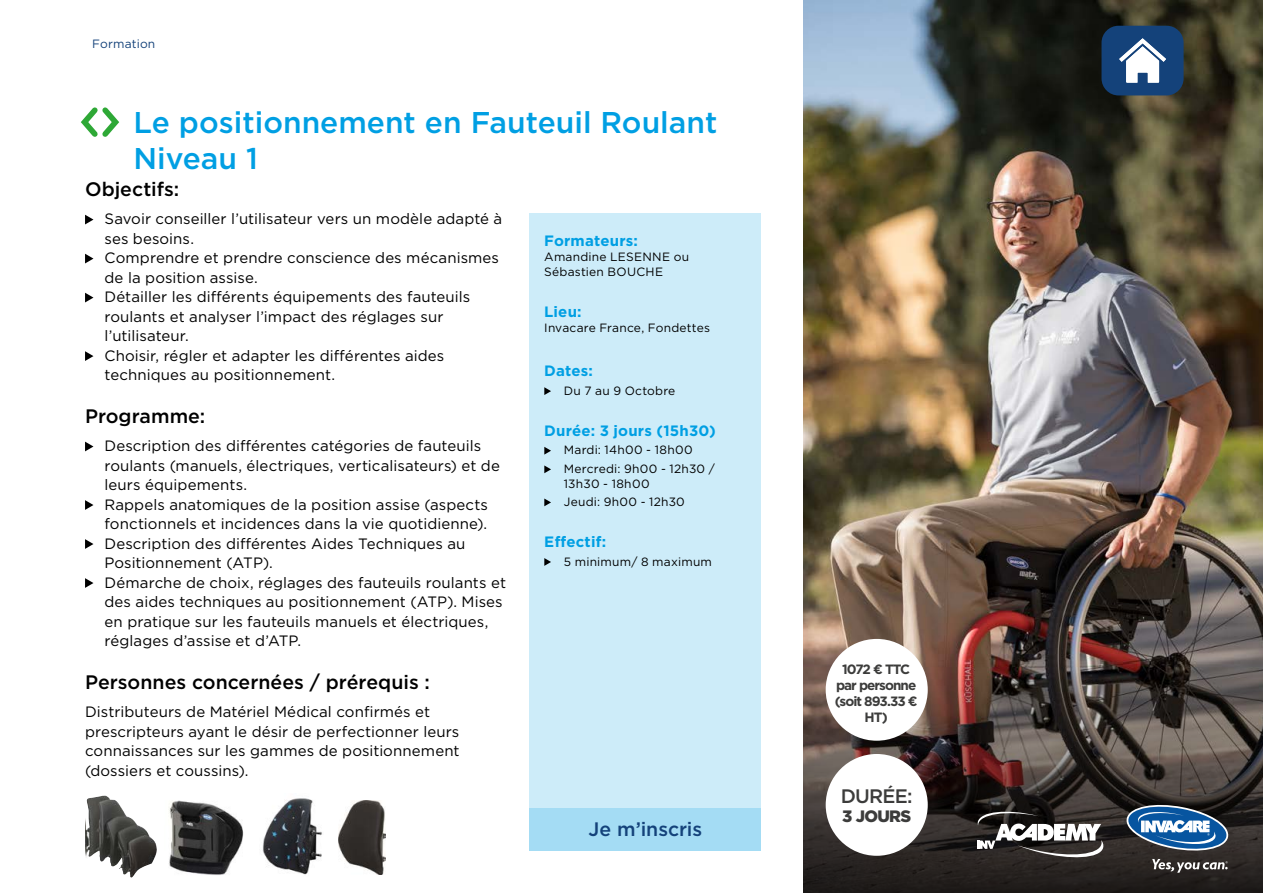
<style>
.page{position:relative;width:1263px;height:893px;background:#fff}
.page>*{position:absolute;margin:0;border:0;box-sizing:border-box;transform-origin:0 0}
.t1{font:500 30px/36px "Gotham";color:#009fe3}
.t2{font:500 19.5px "Gotham";color:#000}
.t3{font:500 19.5px "Gotham";letter-spacing:-.005em;color:#14427a}
.t4{font:500 19.5px "Gotham";letter-spacing:-.04em;color:#3c3c3b}
.t5{font:900 16.5px "Gotham";letter-spacing:-.04em;color:#3c3c3b}
.t6{font:15px/19.5px "Gotham";letter-spacing:.005em;color:#000}
.t7{font:700 15px "Gotham";letter-spacing:.01em;color:#009fe3}
.t8{font:700 13.5px/16.2px "Gotham";letter-spacing:-.07em;color:#3c3c3b;text-align:center}
.t9{font:12px/18.6px "Gotham";letter-spacing:.02em;color:#000}
.t10{font:12px "Gotham";letter-spacing:.015em;color:#14427a}
</style>
<div class="page">
<div style="left:529px;top:213px;width:232px;height:637px;background:#cdecf9"></div>
<div style="left:529px;top:808px;width:232px;height:42px;background:#a4dcf4"></div>
<img style="left:804px;top:0;width:459px;height:663px">
<svg style="left:804px;top:663px;width:459px;height:230px;background:#413633"></svg>
<svg style="left:85px;top:215px;width:8px;height:9px"></svg>
<svg style="left:85px;top:254px;width:8px;height:9px"></svg>
<svg style="left:85px;top:293px;width:8px;height:9px"></svg>
<svg style="left:85px;top:351px;width:8px;height:10px"></svg>
<svg style="left:85px;top:442px;width:8px;height:9px"></svg>
<svg style="left:85px;top:500px;width:8px;height:10px"></svg>
<svg style="left:85px;top:539px;width:8px;height:10px"></svg>
<svg style="left:85px;top:578px;width:8px;height:10px"></svg>
<svg style="left:544px;top:387px;width:7px;height:8px"></svg>
<svg style="left:544px;top:447px;width:7px;height:8px"></svg>
<svg style="left:544px;top:465px;width:7px;height:8px"></svg>
<svg style="left:544px;top:498px;width:7px;height:8px"></svg>
<svg style="left:544px;top:558px;width:7px;height:8px"></svg>
<div style="left:826px;top:639px;width:102px;height:102px;background:#fff;border-radius:50%"></div>
<div style="left:826px;top:754px;width:102px;height:102px;background:#fff;border-radius:50%"></div>
<svg style="left:81px;top:107px;width:38px;height:30px"></svg>
<div style="left:1101px;top:26px;width:82px;height:69px;background:#14427a;border-radius:17px"></div>
<svg style="left:1119px;top:38px;width:47px;height:45px"></svg>
<svg style="left:977px;top:808px;width:127px;height:52px"></svg>
<svg style="left:1126px;top:805px;width:102px;height:68px;background:#4b6279"></svg>
<img style="left:85px;top:795px;width:72px;height:83px">
<img style="left:169px;top:800px;width:75px;height:75px">
<img style="left:262px;top:798px;width:60px;height:77px">
<img style="left:339px;top:800px;width:46px;height:75px">
<p class="t10" style="left:92px;top:37px;width:65px">Formation</p>
<h1 class="t1" style="left:134px;top:104px;width:585px">Le positionnement en Fauteuil Roulant<br>Niveau 1</h1>
<h2 class="t2" style="left:85px;top:177px;width:96px">Objectifs:</h2>
<p class="t6" style="left:105px;top:209px;width:399px">Savoir conseiller l’utilisateur vers un modèle adapté à ses besoins.<br>Comprendre et prendre conscience des mécanismes de la position assise.<br>Détailler les différents équipements des fauteuils roulants et analyser l’impact des réglages sur l’utilisateur.<br>Choisir, régler et adapter les différentes aides techniques au positionnement.</p>
<h2 class="t2" style="left:85px;top:404px;width:122px">Programme:</h2>
<p class="t6" style="left:105px;top:436px;width:403px">Description des différentes catégories de fauteuils roulants (manuels, électriques, verticalisateurs) et de leurs équipements.<br>Rappels anatomiques de la position assise (aspects fonctionnels et incidences dans la vie quotidienne).<br>Description des différentes Aides Techniques au Positionnement (ATP).<br>Démarche de choix, réglages des fauteuils roulants et des aides techniques au positionnement (ATP). Mises en pratique sur les fauteuils manuels et électriques, réglages d’assise et d’ATP.</p>
<h2 class="t2" style="left:85px;top:669px;width:346px">Personnes concernées / prérequis :</h2>
<p class="t6" style="left:85px;top:702px;width:376px">Distributeurs de Matériel Médical confirmés et prescripteurs ayant le désir de perfectionner leurs connaissances sur les gammes de positionnement (dossiers et coussins).</p>
<p class="t7" style="left:544px;top:231px;width:95px">Formateurs:</p>
<p class="t9" style="left:544px;top:250px;width:146px;line-height:15px">Amandine LESENNE ou<br>Sébastien BOUCHE</p>
<p class="t7" style="left:544px;top:301px;width:39px">Lieu:</p>
<p class="t9" style="left:544px;top:318px;width:167px">Invacare France, Fondettes</p>
<p class="t7" style="left:544px;top:361px;width:50px">Dates:</p>
<p class="t9" style="left:564px;top:381px;width:113px">Du 7 au 9 Octobre</p>
<p class="t7" style="left:544px;top:421px;width:173px">Durée: 3 jours (15h30)</p>
<p class="t9" style="left:564px;top:441px;width:153px">Mardi: 14h00 - 18h00<br>Mercredi: 9h00 - 12h30 /</p>
<p class="t9" style="left:564px;top:474px;width:123px">13h30 - 18h00<br>Jeudi: 9h00 - 12h30</p>
<p class="t7" style="left:544px;top:532px;width:63px">Effectif:</p>
<p class="t9" style="left:564px;top:552px;width:150px">5 minimum/ 8 maximum</p>
<h2 class="t3" style="left:588px;top:816px;width:115px">Je m’inscris</h2>
<p class="t8" style="left:835px;top:661px;width:85px">1072 € TTC par personne (soit 893.33 €<br>HT)</p>
<h2 class="t4" style="left:841px;top:783px;width:73px">DURÉE:</h2>
<p class="t5" style="left:842px;top:805px;width:71px">3 JOURS</p>
</div>
